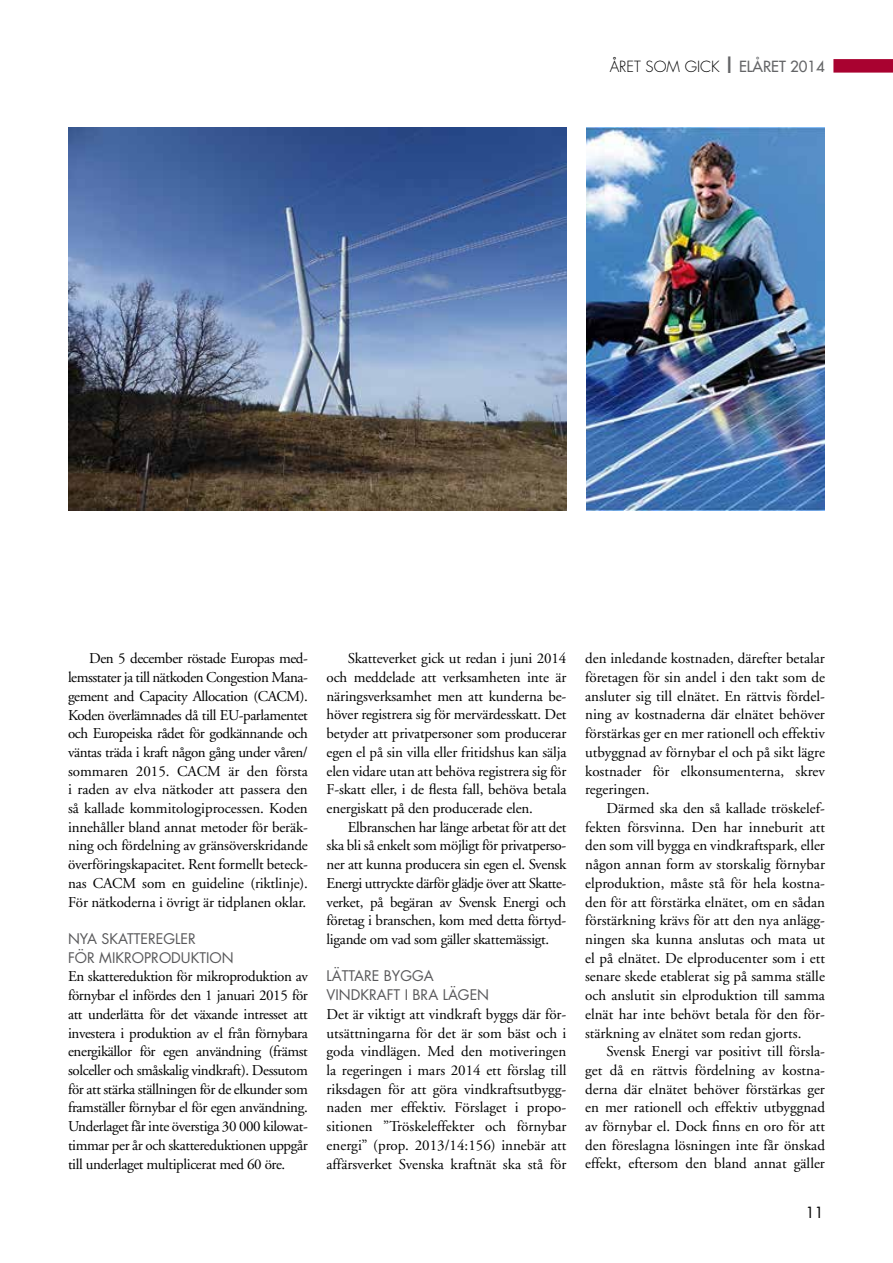
<style>
.page{position:relative;width:893px;height:1263px;background:#fff}
.page>*{position:absolute;margin:0;border:0;box-sizing:border-box;transform-origin:0 0}
.t1{font:15px/18.8px "Adobe Garamond";letter-spacing:-.01em;color:#000;text-align:justify}
.t2{font:300 15px "Futura";color:#000}
.t3{font:15px "Futura";color:#000}
.t4{font:14.25px/18.8px "Futura";color:#58585a}
.s1{font-weight:800;font-size:19.5px;color:#646567}
.s2{font-weight:400;color:#646567}
</style>
<div class="page">
<img style="left:586px;top:128px;width:239px;height:382px">
<img style="left:68px;top:128px;width:498px;height:382px">
<div style="left:833px;top:59px;width:60px;height:14px;background:#a90230"></div>
<p class="t2" style="left:610px;top:57px;width:217px">ÅRET SOM GICK <span class="s1">|</span> <span class="s2">ELÅRET 2014</span></p>
<p class="t1" style="left:68px;top:650px;width:241px;text-indent:21px">Den 5 december röstade Europas med&shy;lemsstater ja till nätkoden Congestion Mana&shy;gement and Capacity Allocation (CACM).<br>Koden överlämnades då till EU-parlamentet och Europeiska rådet för godkännande och väntas träda i kraft någon gång under våren/ sommaren 2015. CACM är den första i raden av elva nätkoder att passera den så kallade kommitologiprocessen. Koden innehåller bland annat metoder för beräk&shy;ning och fördelning av gränsöverskridande överföringskapacitet. Rent formellt beteck&shy;nas CACM som en guideline (riktlinje).<br>För nätkoderna i övrigt är tidplanen oklar.</p>
<p class="t4" style="left:68px;top:929px;width:167px">NYA SKATTEREGLER<br>FÖR MIKROPRODUKTION</p>
<p class="t1" style="left:68px;top:968px;width:241px">En skattereduktion för mikroproduktion av förnybar el infördes den 1 januari 2015 för att underlätta för det växande intresset att investera i produktion av el från förnybara energikällor för egen användning (främst solceller och småskalig vindkraft). Dessutom för att stärka ställningen för de elkunder som framställer förnybar el för egen användning.<br>Underlaget får inte överstiga 30 000 kilowat&shy;timmar per år och skattereduktionen uppgår till underlaget multiplicerat med 60 öre.</p>
<p class="t1" style="left:327px;top:650px;width:241px;text-indent:21px">Skatteverket gick ut redan i juni 2014 och meddelade att verksamheten inte är näringsverksamhet men att kunderna be&shy;höver registrera sig för mervärdesskatt. Det betyder att privatpersoner som producerar egen el på sin villa eller fritidshus kan sälja elen vidare utan att behöva registrera sig för F-skatt eller, i de flesta fall, behöva betala energiskatt på den producerade elen.</p>
<p class="t1" style="left:327px;top:818px;width:241px;text-indent:21px">Elbranschen har länge arbetat för att det ska bli så enkelt som möjligt för privatperso&shy;ner att kunna producera sin egen el. Svensk Energi uttryckte därför glädje över att Skatte&shy;verket, på begäran av Svensk Energi och företag i branschen, kom med detta förtyd&shy;ligande om vad som gäller skattemässigt.</p>
<p class="t4" style="left:327px;top:967px;width:164px">LÄTTARE BYGGA<br>VINDKRAFT I BRA LÄGEN</p>
<p class="t1" style="left:327px;top:1005px;width:241px">Det är viktigt att vindkraft byggs där för&shy;utsättningarna för det är som bäst och i goda vindlägen. Med den motiveringen la regeringen i mars 2014 ett förslag till riksdagen för att göra vindkraftsutbygg&shy;naden mer effektiv. Förslaget i propo&shy;sitionen ”Tröskeleffekter och förnybar energi” (prop. 2013/14:156) innebär att affärsverket Svenska kraftnät ska stå för</p>
<p class="t1" style="left:585px;top:650px;width:241px">den inledande kostnaden, därefter betalar företagen för sin andel i den takt som de ansluter sig till elnätet. En rättvis fördel&shy;ning av kostnaderna där elnätet behöver förstärkas ger en mer rationell och effektiv utbyggnad av förnybar el och på sikt lägre kostnader för elkonsumenterna, skrev regeringen.</p>
<p class="t1" style="left:585px;top:799px;width:241px;text-indent:21px">Därmed ska den så kallade tröskelef&shy;fekten försvinna. Den har inneburit att den som vill bygga en vindkraftspark, eller någon annan form av storskalig förnybar elproduktion, måste stå för hela kostna&shy;den för att förstärka elnätet, om en sådan förstärkning krävs för att den nya anlägg&shy;ningen ska kunna anslutas och mata ut el på elnätet. De elproducenter som i ett senare skede etablerat sig på samma ställe och anslutit sin elproduktion till samma elnät har inte behövt betala för den för&shy;stärkning av elnätet som redan gjorts.</p>
<p class="t1" style="left:585px;top:1042px;width:241px;text-indent:21px">Svensk Energi var positivt till försla&shy;get då en rättvis fördelning av kostna&shy;derna där elnätet behöver förstärkas ger en mer rationell och effektiv utbyggnad av förnybar el. Dock finns en oro för att den föreslagna lösningen inte får önskad effekt, eftersom den bland annat gäller</p>
<p class="t3" style="left:805px;top:1202px;width:20px">11</p>
</div>
